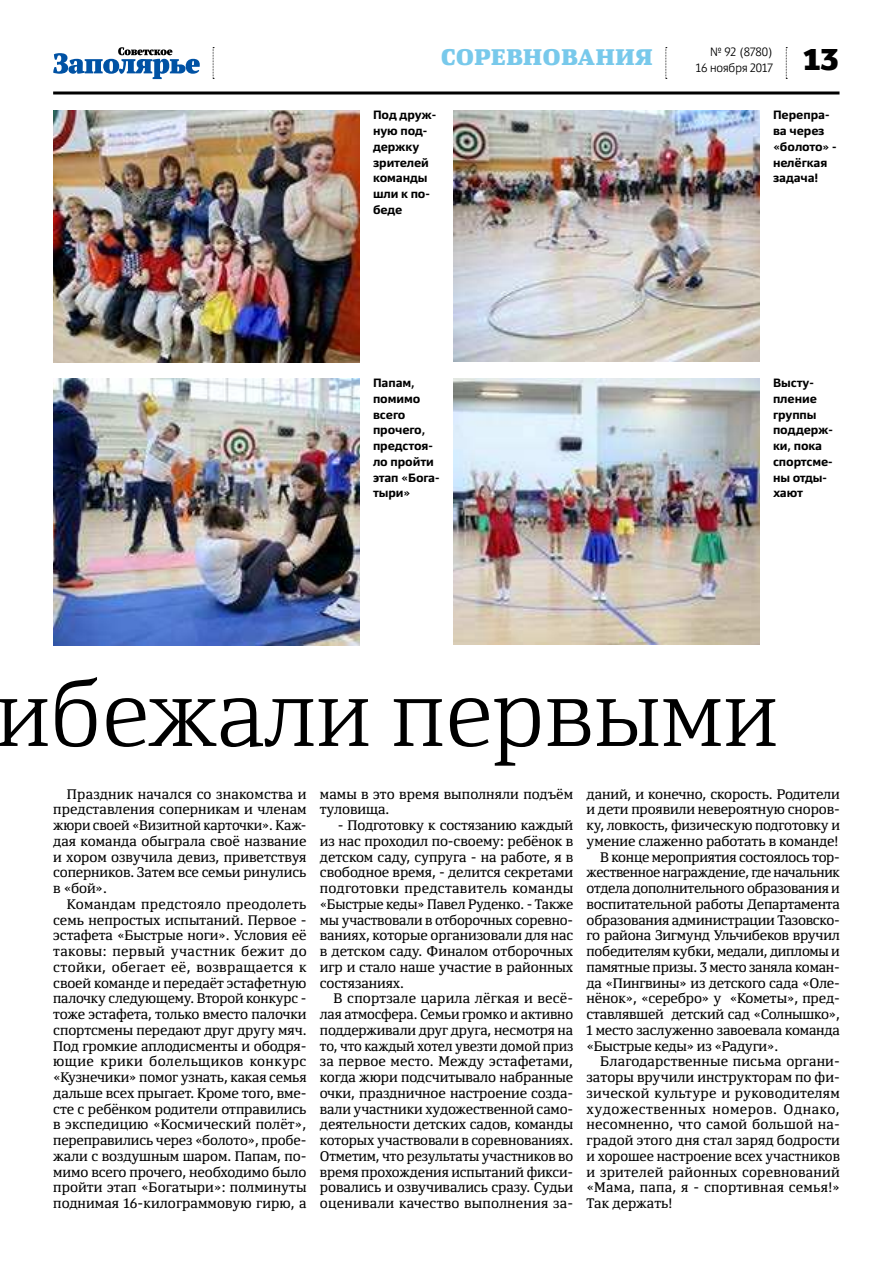
<style>
.page{position:relative;width:893px;height:1263px;background:#fff}
.page>*{position:absolute;margin:0;border:0;box-sizing:border-box;transform-origin:0 0}
.t1{font:300 90px "Yefimov Serif";letter-spacing:-.005em;color:#000}
.t2{font:900 30px "Yefimov Sans";color:#000}
.t3{font:900 22.5px "Yefimov Serif";letter-spacing:.005em;color:#78c9eb}
.t4{font:13.8px/15.8px "Yefimov Serif";letter-spacing:-.01em;color:#000;text-align:justify}
.t5{font:13.8px "Yefimov Serif";letter-spacing:.02em;color:#000}
.t6{font:13.8px "Yefimov Serif";letter-spacing:.01em;color:#000}
.t7{font:13.8px "Yefimov Serif";letter-spacing:.04em;color:#000}
.t8{font:13.8px "Yefimov Serif";letter-spacing:.015em;color:#000}
.t9{font:700 12px/15.8px "Yefimov Sans";letter-spacing:-.005em;color:#000}
.t10{font:300 12px/15.8px "Yefimov Sans";letter-spacing:-.005em;color:#000;text-align:right}
</style>
<div class="page">
<svg style="left:786px;top:47px;width:1px;height:32px"></svg>
<svg style="left:213px;top:47px;width:1px;height:32px"></svg>
<svg style="left:665px;top:47px;width:2px;height:32px"></svg>
<hr style="left:53px;top:91px;width:786px;height:3px;background:#000">
<svg style="left:53px;top:47px;width:147px;height:32px"></svg>
<img style="left:453px;top:110px;width:307px;height:251px">
<img style="left:53px;top:378px;width:307px;height:267px">
<img style="left:453px;top:378px;width:307px;height:266px">
<img style="left:53px;top:110px;width:307px;height:252px">
<h3 class="t3" style="left:441px;top:45px;width:214px">СОРЕВНОВАНИЯ</h3>
<p class="t10" style="left:696px;top:45px;width:78px">№ 92 (8780)<br>16 ноября 2017</p>
<h2 class="t2" style="left:802px;top:47px;width:39px">13</h2>
<p class="t9" style="left:373px;top:107px;width:65px">Под друж&shy;ную под&shy;держку зрителей команды шли к по&shy;беде</p>
<p class="t9" style="left:773px;top:107px;width:65px">Перепра&shy;ва через «болото» - нелёгкая задача!</p>
<p class="t9" style="left:373px;top:375px;width:68px">Папам, помимо всего прочего, предстоя&shy;ло пройти этап «Бога&shy;тыри»</p>
<p class="t9" style="left:773px;top:375px;width:61px">Высту&shy;пление группы поддерж&shy;ки, пока спортсме&shy;ны отды&shy;хают</p>
<h1 class="t1" style="left:-5px;top:677px;width:785px">ибежали первыми</h1>
<p class="t4" style="left:53px;top:787px;width:255px;text-indent:14px">Праздник начался со знакомства и представления соперникам и членам жюри своей «Визитной карточки». Каж&shy;дая команда обыграла своё название и хором озвучила девиз, приветствуя соперников. Затем все семьи ринулись в «бой».</p>
<p class="t4" style="left:53px;top:897px;width:255px;text-indent:14px">Командам предстояло преодолеть семь непростых испытаний. Первое - эстафета «Быстрые ноги». Условия её таковы: первый участник бежит до стойки, обегает её, возвращается к своей команде и передаёт эстафетную палочку следующему. Второй конкурс - тоже эстафета, только вместо палочки спортсмены передают друг другу мяч.<br>Под громкие аплодисменты и ободря&shy;ющие крики болельщиков конкурс «Кузнечики» помог узнать, какая семья дальше всех прыгает. Кроме того, вме&shy;сте с ребёнком родители отправились в экспедицию «Космический полёт», переправились через «болото», пробе&shy;жали с воздушным шаром. Папам, по&shy;мимо всего прочего, необходимо было пройти этап «Богатыри»: полминуты поднимая 16-килограммовую гирю, а</p>
<p class="t4" style="left:320px;top:787px;width:255px">мамы в это время выполняли подъём туловища.</p>
<p class="t4" style="left:320px;top:818px;width:255px;text-indent:18px">- Подготовку к состязанию каждый из нас проходил по-своему: ребёнок в детском саду, супруга - на работе, я в свободное время, - делится секретами подготовки представитель команды «Быстрые кеды» Павел Руденко. - Также мы участвовали в отборочных соревно&shy;ваниях, которые организовали для нас в детском саду. Финалом отборочных игр и стало наше участие в районных состязаниях.</p>
<p class="t4" style="left:320px;top:992px;width:255px;text-indent:14px">В спортзале царила лёгкая и весё&shy;лая атмосфера. Семьи громко и активно поддерживали друг друга, несмотря на то, что каждый хотел увезти домой приз за первое место. Между эстафетами, когда жюри подсчитывало набранные очки, праздничное настроение созда&shy;вали участники художественной само&shy;деятельности детских садов, команды которых участвовали в соревнованиях.<br>Отметим, что результаты участников во время прохождения испытаний фикси&shy;ровались и озвучивались сразу. Судьи оценивали качество выполнения за-</p>
<p class="t4" style="left:586px;top:787px;width:255px">даний, и конечно, скорость. Родители</p>
<p class="t4" style="left:586px;top:803px;width:255px">и дети проявили невероятную сноров-</p>
<p class="t4" style="left:586px;top:818px;width:255px">ку, ловкость, физическую подготовку и</p>
<p class="t4" style="left:586px;top:834px;width:253px">умение слаженно работать в команде!</p>
<p class="t4" style="left:600px;top:850px;width:241px">В конце мероприятия состоялось тор-</p>
<p class="t4" style="left:586px;top:866px;width:255px">жественное награждение, где начальник</p>
<p class="t4" style="left:586px;top:881px;width:255px">отдела дополнительного образования и</p>
<p class="t4" style="left:586px;top:897px;width:255px">воспитательной работы Департамента</p>
<p class="t4" style="left:586px;top:913px;width:255px">образования администрации Тазовско-</p>
<p class="t4" style="left:586px;top:929px;width:255px">го района Зигмунд Ульчибеков вручил</p>
<p class="t4" style="left:586px;top:944px;width:255px">победителям кубки, медали, дипломы и</p>
<p class="t4" style="left:586px;top:960px;width:255px">памятные призы. 3 место заняла коман-</p>
<p class="t4" style="left:586px;top:976px;width:255px">да «Пингвины» из детского сада «Оле-</p>
<p class="t4" style="left:586px;top:992px;width:255px">нёнок», «серебро» у «Кометы», пред-</p>
<p class="t4" style="left:586px;top:1007px;width:255px">ставлявшей детский сад «Солнышко»,</p>
<p class="t4" style="left:586px;top:1023px;width:255px">1 место заслуженно завоевала команда</p>
<p class="t4" style="left:586px;top:1039px;width:193px">«Быстрые кеды» из «Радуги».</p>
<p class="t6" style="left:600px;top:1056px;width:241px">Благодарственные письма органи-</p>
<p class="t4" style="left:586px;top:1070px;width:255px">заторы вручили инструкторам по фи-</p>
<p class="t5" style="left:586px;top:1087px;width:255px">зической культуре и руководителям</p>
<p class="t7" style="left:586px;top:1103px;width:255px">художественных номеров. Однако,</p>
<p class="t8" style="left:586px;top:1119px;width:255px">несомненно, что самой большой на-</p>
<p class="t4" style="left:586px;top:1133px;width:255px">градой этого дня стал заряд бодрости</p>
<p class="t4" style="left:586px;top:1149px;width:255px">и хорошее настроение всех участников</p>
<p class="t5" style="left:586px;top:1166px;width:255px">и зрителей районных соревнований</p>
<p class="t5" style="left:586px;top:1182px;width:255px">«Мама, папа, я - спортивная семья!»</p>
<p class="t4" style="left:586px;top:1196px;width:87px">Так держать!</p>
</div>
